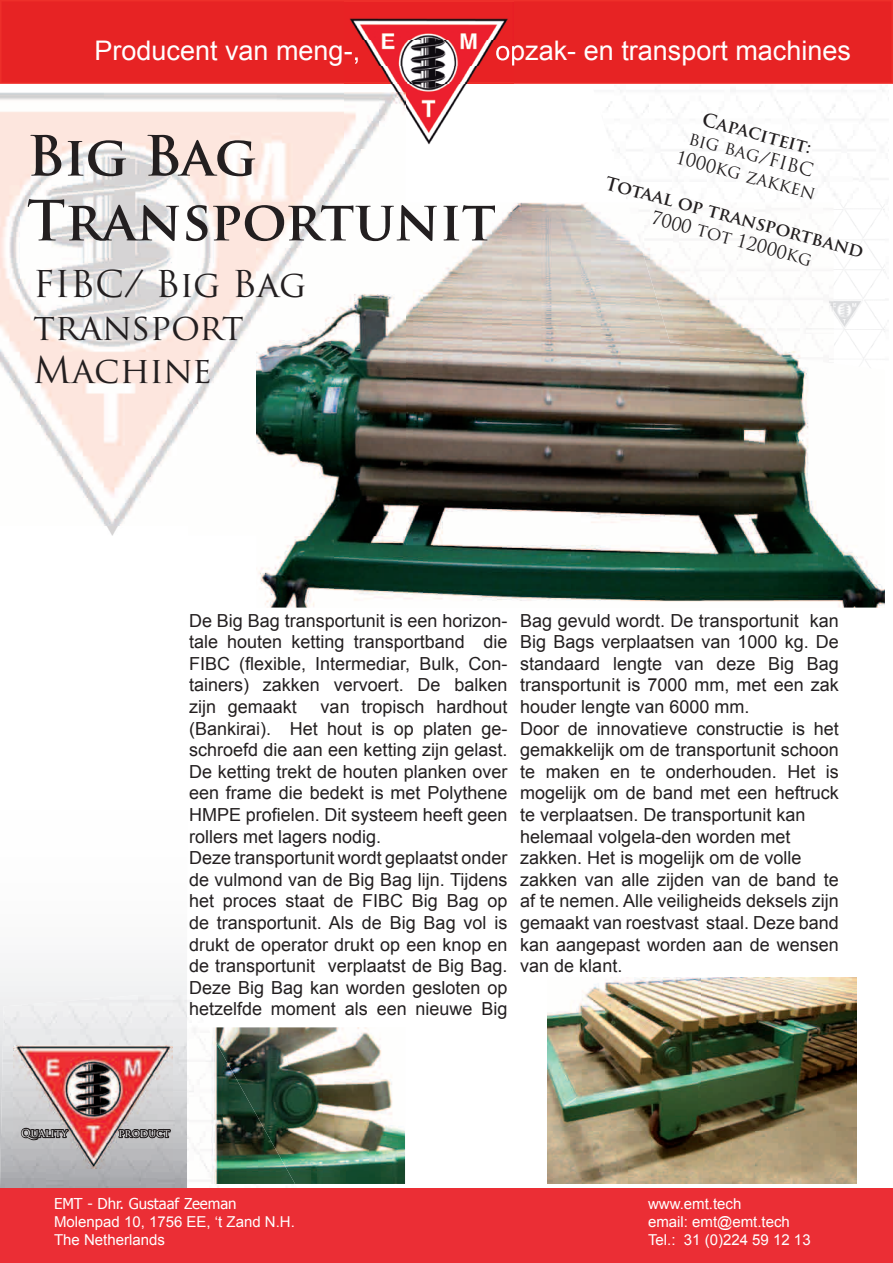
<style>
.page{position:relative;width:893px;height:1263px;background:#fff}
.page>*{position:absolute;margin:0;border:0;box-sizing:border-box;transform-origin:0 0}
.t1{font:700 54px/64.8px "Trajan Pro";color:#231f20}
.t2{font:36px/43.2px "Trajan Pro";color:#231f20}
.t3{font:27px "Arial";color:#fff}
.t4{font:18px/21.6px "Arial";color:#231f20}
.t5{font:18px/21.6px "Trajan Pro";color:#231f20;text-align:center}
.t6{font:700 18px "Trajan Pro";color:#231f20}
.t7{font:15px "Arial";color:#fff}
.t8{font:15px "Tahoma";color:#fff}
.t9{font:10.5px "Trajan Pro";color:#fff}
</style>
<div class="page">
<svg style="left:0;top:535px;width:187px;height:556px"></svg>
<img style="left:2px;top:995px;width:185px;height:96px">
<img style="left:0;top:1091px;width:46px;height:97px">
<div style="left:0;top:1188px;width:893px;height:75px;background:#eb2e35"></div>
<div style="left:0;top:0;width:893px;height:84px;background:#e72324"></div>
<img style="left:0;top:92px;width:365px;height:435px">
<img style="left:107px;top:527px;width:10px;height:8px">
<img style="left:344px;top:0;width:169px;height:41px">
<img style="left:344px;top:41px;width:169px;height:104px">
<img style="left:344px;top:92px;width:61px;height:56px">
<img style="left:258px;top:202px;width:627px;height:406px">
<img style="left:628px;top:202px;width:205px;height:127px">
<img style="left:833px;top:202px;width:52px;height:168px">
<img style="left:666px;top:328px;width:168px;height:36px">
<img style="left:256px;top:202px;width:149px;height:333px">
<img style="left:548px;top:977px;width:308px;height:206px">
<img style="left:295px;top:1027px;width:110px;height:157px">
<img style="left:189px;top:1027px;width:106px;height:157px">
<img style="left:13px;top:1046px;width:159px;height:123px">
<svg style="left:20px;top:1118px;width:50px;height:30px"></svg>
<svg style="left:117px;top:1127px;width:55px;height:25px"></svg>
<h3 class="t3" style="left:94px;top:33px;width:267px">Producent van meng-,</h3>
<h3 class="t3" style="left:495px;top:33px;width:357px">opzak- en transport machines</h3>
<h1 class="t1" style="left:27px;top:124px;width:470px">Big Bag<br>Transportunit</h1>
<h2 class="t2" style="left:33px;top:262px;width:275px">FIBC/ Big Bag transport<br>Machine</h2>
<p class="t6" style="left:706px;top:108px;width:114px;rotate:15deg">Capaciteit:</p>
<p class="t5" style="left:685px;top:125px;width:145px;rotate:15deg">big bag/FIBC<br>1000kg zakken</p>
<p class="t6" style="left:609px;top:171px;width:268px;rotate:15deg">Totaal op transportband</p>
<p class="t5" style="left:655px;top:206px;width:167px;rotate:15deg">7000 tot 12000kg</p>
<p class="t4" style="left:189px;top:610px;width:320px;text-align:justify">De Big Bag transportunit is een horizon&shy;tale houten ketting transportband die FIBC (flexible, Intermediar, Bulk, Con&shy;tainers) zakken vervoert. De balken zijn gemaakt</p>
<p class="t4" style="left:189px;top:696px;width:320px;text-indent:132px">van tropisch hardhout (Bankirai). Het hout is op platen ge&shy;schroefd die aan een ketting zijn gelast.<br>De ketting trekt de houten planken over een frame die bedekt is met Polythene HMPE profielen. Dit systeem heeft geen rollers met lagers nodig.<br>Deze transportunit wordt geplaatst onder de vulmond van de Big Bag lijn. Tijdens het proces staat de FIBC Big Bag op de transportunit. Als de Big Bag vol is drukt de operator drukt op een knop en de transportunit verplaatst de Big Bag.<br>Deze Big Bag kan worden gesloten op hetzelfde moment als een nieuwe Big</p>
<p class="t4" style="left:520px;top:610px;width:320px">Bag gevuld wordt. De transportunit kan Big Bags verplaatsen van 1000 kg. De standaard lengte van deze Big Bag transportunit is 7000 mm, met een zak houder lengte van 6000 mm.<br>Door de innovatieve constructie is het gemakkelijk om de transportunit schoon te maken en te onderhouden. Het is mogelijk om de band met een heftruck te verplaatsen. De transportunit kan helemaal volgela-den worden met zakken. Het is mogelijk om de volle zakken van alle zijden van de band te af te nemen. Alle veiligheids deksels zijn gemaakt van roestvast staal. Deze band kan aangepast worden aan de wensen van de klant.</p>
<p class="t9" style="left:21px;top:1126px;width:48px">Quality</p>
<p class="t9" style="left:119px;top:1126px;width:53px">product</p>
<p class="t8" style="left:54px;top:1194px;width:184px">EMT - Dhr. Gustaaf Zeeman</p>
<p class="t7" style="left:648px;top:1194px;width:95px">www.emt.tech</p>
<p class="t7" style="left:54px;top:1212px;width:242px">Molenpad 10, 1756 EE, ‘t Zand N.H.</p>
<p class="t7" style="left:648px;top:1212px;width:143px">email: emt@emt.tech</p>
<p class="t7" style="left:54px;top:1230px;width:112px">The Netherlands</p>
<p class="t7" style="left:648px;top:1230px;width:164px">Tel.: 31 (0)224 59 12 13</p>
</div>
